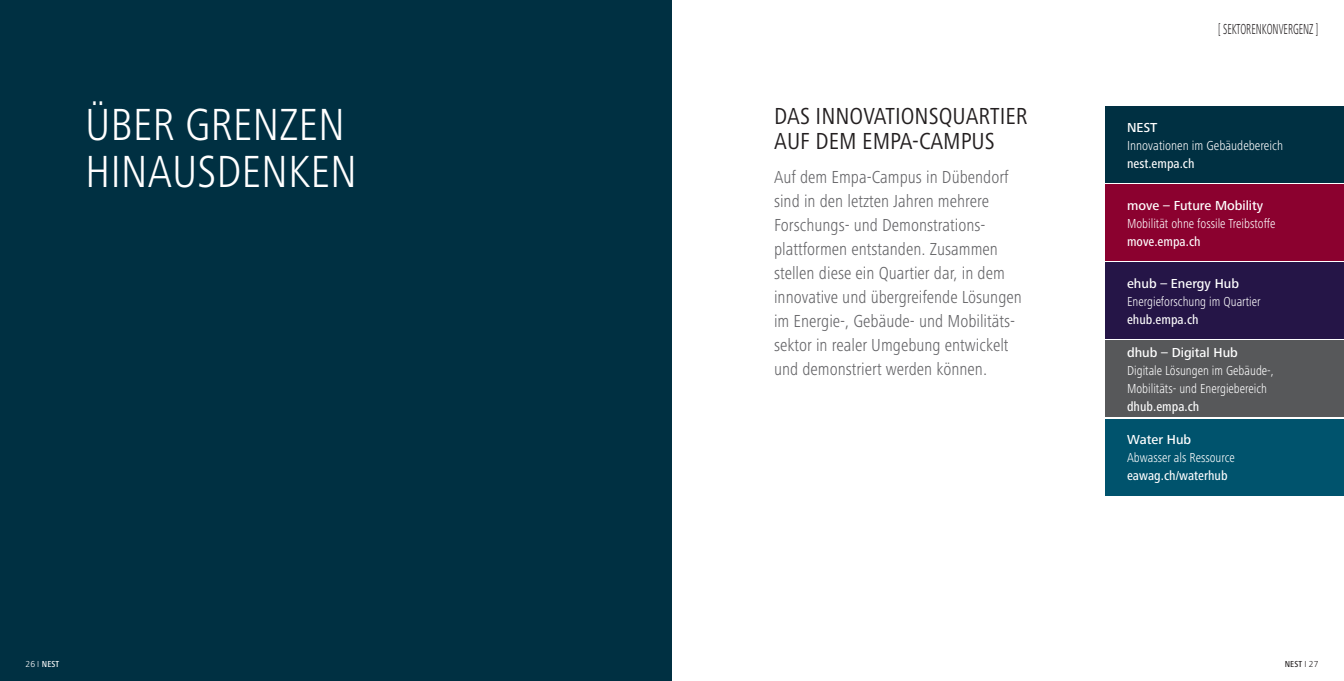
<style>
.page{position:relative;width:1344px;height:681px;background:#fff}
.page>*{position:absolute;margin:0;border:0;box-sizing:border-box;transform-origin:0 0}
.t1{font:300 condensed 46.5px/46.5px "Frutiger Next Pro";color:#fff}
.Titelzeile{font:condensed 24px/25.5px "Frutiger Next Pro";color:#231f20}
._080_gt_stoff_x08{font:300 condensed 18px/24px "Frutiger Next Pro";color:#636366}
._101_rubriktitel_obe{font:300 condensed 15px "Frutiger Next Pro";color:#231f20;scale:.7 1}
._080_gt_stoff_Biobox{font:300 condensed 13.5px/18px "Frutiger Next Pro";color:#fff}
.t2{font:500 condensed 9px "Frutiger Next Pro";color:#231f20}
.t3{font:500 condensed 9px "Frutiger Next Pro";color:#fff}
.s1{font-weight:300;font-stretch:normal}
.s2{font-weight:500;font-stretch:normal}
.s3{font-weight:500}
</style>
<div class="page">
<div style="left:0;top:0;width:672px;height:680px;background:#003042"></div>
<div style="left:1106px;top:106px;width:238px;height:77px;background:#003042"></div>
<div style="left:1106px;top:262px;width:238px;height:77px;background:#251547"></div>
<div style="left:1106px;top:184px;width:238px;height:77px;background:#8b012f"></div>
<div style="left:1106px;top:340px;width:238px;height:77px;background:#57585a"></div>
<div style="left:1106px;top:418px;width:238px;height:77px;background:#00536d"></div>
<p class="t1" style="left:85px;top:101px;width:273px">ÜBER GRENZEN<br>HINAUSDENKEN</p>
<p class="Titelzeile" style="left:774px;top:103px;width:255px">DAS INNOVATIONSQUARTIER<br>AUF DEM EMPA-CAMPUS</p>
<p class="_080_gt_stoff_x08" style="left:774px;top:165px;width:249px">Auf dem Empa-Campus in Dübendorf sind in den letzten Jahren mehrere Forschungs- und Demonstrations&shy;plattformen entstanden. Zusammen stellen diese ein Quartier dar, in dem innovative und übergreifende Lösungen im Energie-, Gebäude- und Mobilitäts&shy;sektor in realer Umgebung entwickelt und demonstriert werden können.</p>
<p class="t3" style="left:26px;top:658px;width:35px"><span class="s1">26 I</span> NEST</p>
<p class="_101_rubriktitel_obe" style="left:1218px;top:20px;width:145px">[ SEKTORENKONVERGENZ ]</p>
<p class="_080_gt_stoff_Biobox" style="left:1127px;top:118px;width:157px"><span class="s2">NEST<br></span>Innovationen im Gebäudebereich <span class="s3">nest.empa.ch</span></p>
<p class="_080_gt_stoff_Biobox" style="left:1127px;top:196px;width:150px"><span class="s2">move – Future Mobility<br></span>Mobilität ohne fossile Treibstoffe <span class="s3">move.empa.ch</span></p>
<p class="_080_gt_stoff_Biobox" style="left:1127px;top:274px;width:135px"><span class="s2">ehub – Energy Hub<br></span>Energieforschung im Quartier <span class="s3">ehub.empa.ch</span></p>
<p class="_080_gt_stoff_Biobox" style="left:1127px;top:343px;width:148px"><span class="s2">dhub – Digital Hub<br></span>Digitale Lösungen im Gebäude-,<br>Mobilitäts- und Energiebereich <span class="s3">dhub.empa.ch</span></p>
<p class="_080_gt_stoff_Biobox" style="left:1127px;top:430px;width:109px"><span class="s2">Water Hub<br></span>Abwasser als Ressource <span class="s3">eawag.ch/waterhub</span></p>
<p class="t2" style="left:1284px;top:658px;width:35px">NEST <span class="s1">I 27</span></p>
</div>
